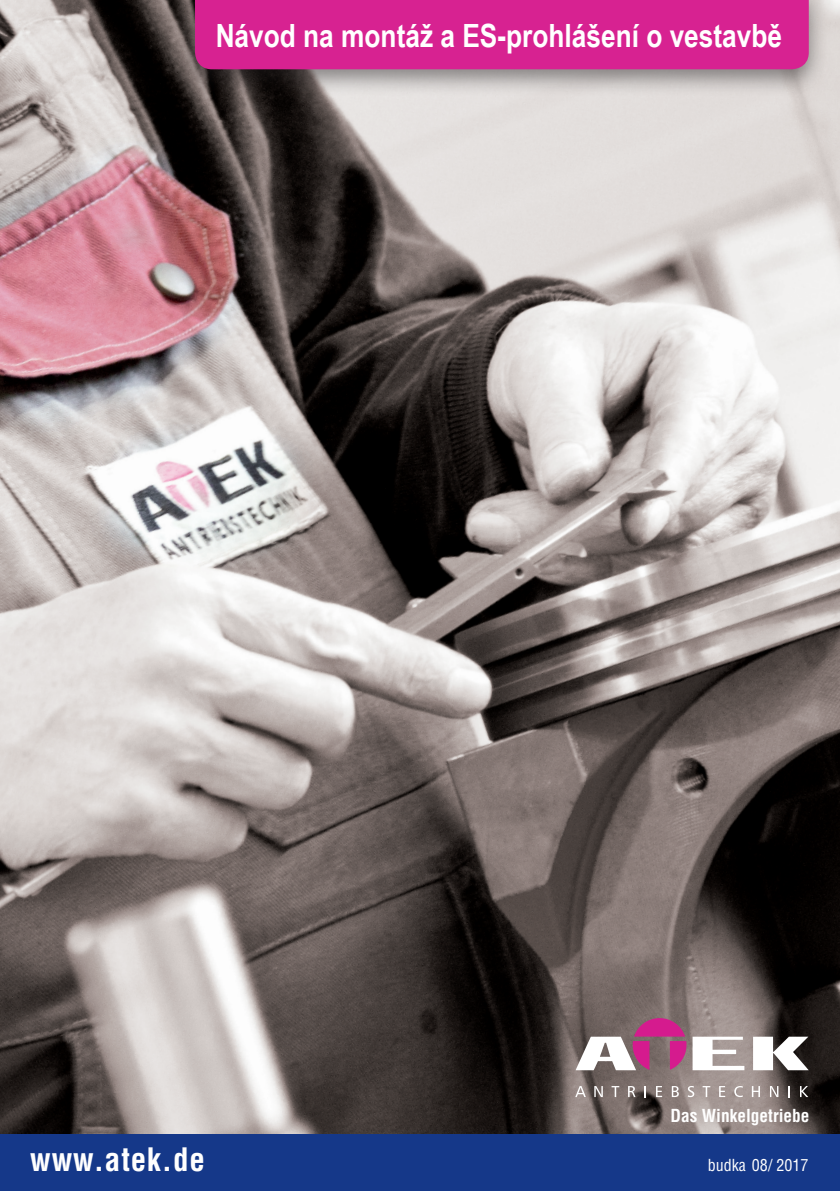
<style>
.page{position:relative;width:840px;height:1191px;background:#fff}
.page>*{position:absolute;margin:0;border:0;box-sizing:border-box;transform-origin:0 0}
.t1{font:700 32px "Arial Narrow";color:#fff}
.t2{font:700 condensed 31.2px "Context S Si";letter-spacing:.025em;color:#fff}
.t3{font:700 condensed 24px "Context S Si";color:#fff}
.t4{font:700 condensed 17.4px "Context S Si";color:#fff}
.t5{font:condensed 16px "Context S Si";color:#fff}
</style>
<div class="page">
<img style="left:0;top:0;width:839px;height:1134px">
<svg style="left:0;top:0;width:1px;height:29px"></svg>
<div style="left:0;top:1134px;width:839px;height:57px;background:#153889"></div>
<div style="left:176px;top:0;width:651px;height:97px;background:#231f20;opacity:.5"></div>
<div style="left:195px;top:0;width:613px;height:69px;background:#d72291"></div>
<svg style="left:692px;top:1036px;width:52px;height:34px"></svg>
<svg style="left:752px;top:1036px;width:56px;height:34px"></svg>
<svg style="left:575px;top:1086px;width:10px;height:11px"></svg>
<svg style="left:594px;top:1086px;width:8px;height:11px"></svg>
<svg style="left:611px;top:1086px;width:8px;height:11px"></svg>
<svg style="left:627px;top:1086px;width:8px;height:11px"></svg>
<svg style="left:655px;top:1086px;width:6px;height:11px"></svg>
<svg style="left:671px;top:1086px;width:7px;height:11px"></svg>
<svg style="left:687px;top:1086px;width:7px;height:11px"></svg>
<svg style="left:702px;top:1086px;width:8px;height:11px"></svg>
<svg style="left:718px;top:1086px;width:6px;height:11px"></svg>
<svg style="left:734px;top:1086px;width:8px;height:11px"></svg>
<svg style="left:751px;top:1086px;width:8px;height:11px"></svg>
<svg style="left:769px;top:1086px;width:9px;height:11px"></svg>
<svg style="left:799px;top:1086px;width:8px;height:11px"></svg>
<svg style="left:575px;top:1018px;width:111px;height:52px"></svg>
<p class="t1" style="left:215px;top:11px;width:567px">Návod na montáž a ES-prohlášení o vestavbě</p>
<p class="t4" style="left:670px;top:1104px;width:140px">Das Winkelgetriebe</p>
<p class="t2" style="left:30px;top:1140px;width:176px">www.atek.de</p>
<p class="t5" style="left:707px;top:1154px;width:102px">budka 08/ 2017</p>
<p class="t3" style="left:770px;top:1147px;width:13px">1</p>
</div>
